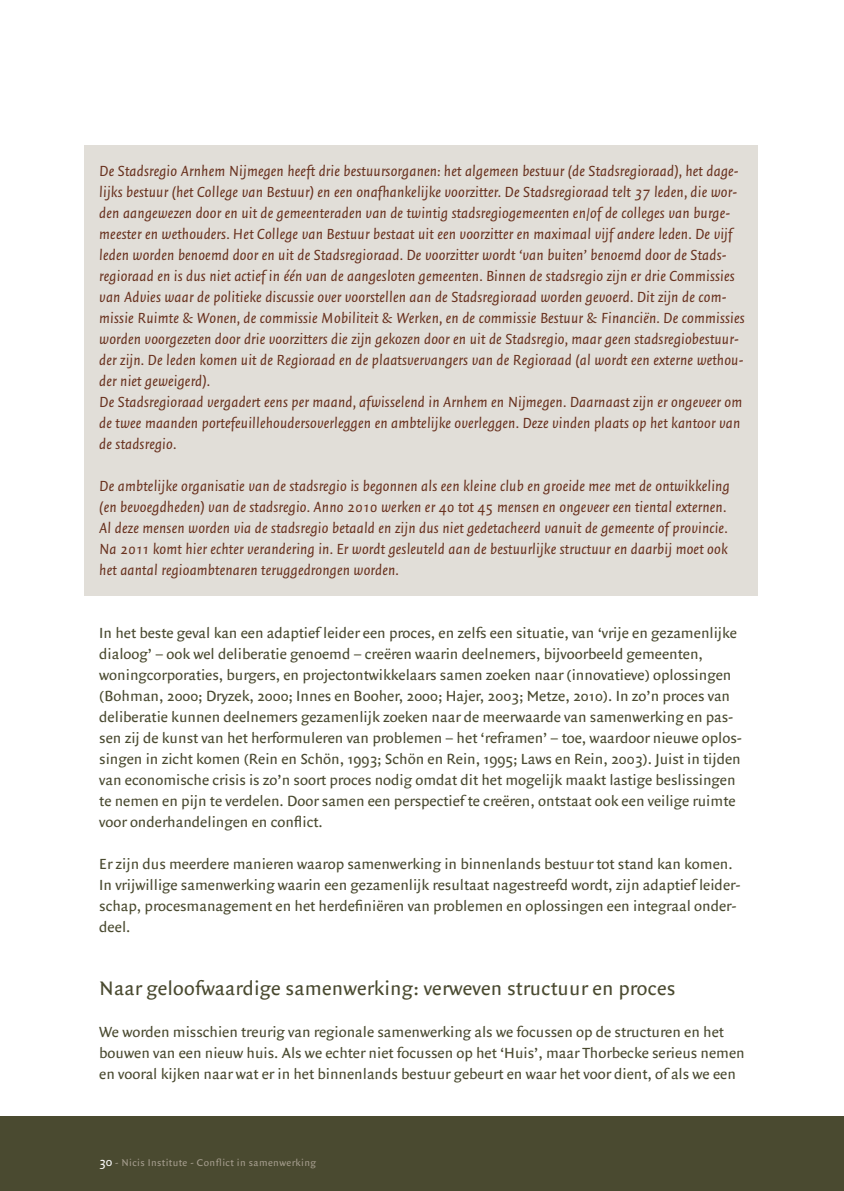
<style>
.page{position:relative;width:844px;height:1191px;background:#fff}
.page>*{position:absolute;margin:0;border:0;box-sizing:border-box;transform-origin:0 0}
.Kop_2{font:21px "Quadraat Sans";letter-spacing:.01em;color:#4a4a30}
.KADERTEKST{font:italic 15.75px/21px "Quadraat Sans";letter-spacing:.01em;color:#69321f}
.Plat{font:15.75px/21px "Quadraat Sans";color:#4a4a30}
.t1{font:10.5px "Quadraat Sans";letter-spacing:.04em;color:#a59d8d}
.s1{font-size:13.12px;color:#fff}
</style>
<div class="page">
<div style="left:0;top:1116px;width:843px;height:75px;background:#4a4a30"></div>
<div style="left:85px;top:145px;width:673px;height:451px;background:#e1ded8"></div>
<p class="KADERTEKST" style="left:99px;top:161px;width:646px">De Stadsregio Arnhem Nijmegen heeft drie bestuursorganen: het algemeen bestuur (de Stadsregioraad), het dage&shy;lijks bestuur (het College van Bestuur) en een onafhankelijke voorzitter. De Stadsregioraad telt 37 leden, die wor&shy;den aangewezen door en uit de gemeenteraden van de twintig stadsregiogemeenten en/of de colleges van burge&shy;meester en wethouders. Het College van Bestuur bestaat uit een voorzitter en maximaal vijf andere leden. De vijf leden worden benoemd door en uit de Stadsregioraad. De voorzitter wordt ‘van buiten’ benoemd door de Stads&shy;regioraad en is dus niet actief in één van de aangesloten gemeenten. Binnen de stadsregio zijn er drie Commissies van Advies waar de politieke discussie over voorstellen aan de Stadsregioraad worden gevoerd. Dit zijn de com&shy;missie Ruimte &amp; Wonen, de commissie Mobiliteit &amp; Werken, en de commissie Bestuur &amp; Financiën. De commissies worden voorgezeten door drie voorzitters die zijn gekozen door en uit de Stadsregio, maar geen stadsregiobestuur&shy;der zijn. De leden komen uit de Regioraad en de plaatsvervangers van de Regioraad (al wordt een externe wethou&shy;der niet geweigerd).</p>
<p class="KADERTEKST" style="left:99px;top:391px;width:644px">De Stadsregioraad vergadert eens per maand, afwisselend in Arnhem en Nijmegen. Daarnaast zijn er ongeveer om de twee maanden portefeuillehoudersoverleggen en ambtelijke overleggen. Deze vinden plaats op het kantoor van de stadsregio.</p>
<p class="KADERTEKST" style="left:99px;top:475px;width:631px">De ambtelijke organisatie van de stadsregio is begonnen als een kleine club en groeide mee met de ontwikkeling (en bevoegdheden) van de stadsregio. Anno 2010 werken er 40 tot 45 mensen en ongeveer een tiental externen.<br>Al deze mensen worden via de stadsregio betaald en zijn dus niet gedetacheerd vanuit de gemeente of provincie.<br>Na 2011 komt hier echter verandering in. Er wordt gesleuteld aan de bestuurlijke structuur en daarbij moet ook het aantal regioambtenaren teruggedrongen worden.</p>
<p class="Plat" style="left:99px;top:622px;width:644px">In het beste geval kan een adaptief leider een proces, en zelfs een situatie, van ‘vrije en gezamenlijke dialoog’ – ook wel deliberatie genoemd – creëren waarin deelnemers, bijvoorbeeld gemeenten, woningcorporaties, burgers, en projectontwikkelaars samen zoeken naar (innovatieve) oplossingen (Bohman, 2000; Dryzek, 2000; Innes en Booher, 2000; Hajer, 2003; Metze, 2010). In zo’n proces van deliberatie kunnen deelnemers gezamenlijk zoeken naar de meerwaarde van samenwerking en pas&shy;sen zij de kunst van het herformuleren van problemen – het ‘reframen’ – toe, waardoor nieuwe oplos&shy;singen in zicht komen (Rein en Schön, 1993; Schön en Rein, 1995; Laws en Rein, 2003). Juist in tijden van economische crisis is zo’n soort proces nodig omdat dit het mogelijk maakt lastige beslissingen te nemen en pijn te verdelen. Door samen een perspectief te creëren, ontstaat ook een veilige ruimte voor onderhandelingen en conflict.</p>
<p class="Plat" style="left:99px;top:853px;width:642px">Er zijn dus meerdere manieren waarop samenwerking in binnenlands bestuur tot stand kan komen.<br>In vrijwillige samenwerking waarin een gezamenlijk resultaat nagestreefd wordt, zijn adaptief leider&shy;schap, procesmanagement en het herdefiniëren van problemen en oplossingen een integraal onder&shy;deel.</p>
<p class="Kop_2" style="left:99px;top:976px;width:577px">Naar geloofwaardige samenwerking: verweven structuur en proces</p>
<p class="Plat" style="left:99px;top:1021px;width:646px">We worden misschien treurig van regionale samenwerking als we focussen op de structuren en het bouwen van een nieuw huis. Als we echter niet focussen op het ‘Huis’, maar Thorbecke serieus nemen en vooral kijken naar wat er in het binnenlands bestuur gebeurt en waar het voor dient, of als we een</p>
<p class="t1" style="left:99px;top:1156px;width:218px"><span class="s1">30</span> - Nicis Institute - Conflict in samenwerking</p>
</div>
